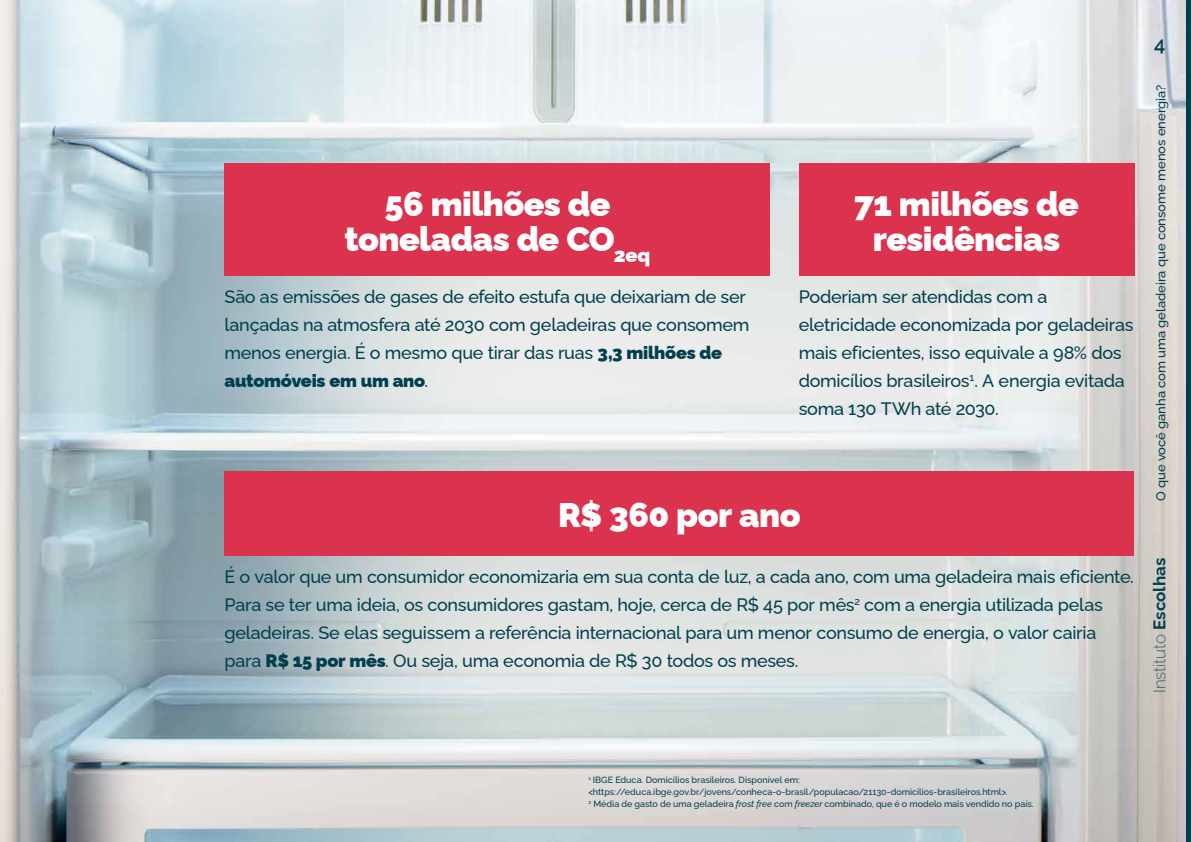
<style>
.page{position:relative;width:1191px;height:842px;background:#fff}
.page>*{position:absolute;margin:0;border:0;box-sizing:border-box;transform-origin:0 0}
.t1{font:900 34px/35px "Raleway";letter-spacing:-.015em;color:#fff;text-align:center}
.t2{font:600 20px "Raleway";color:#00404e}
.t3{font:500 18px/28px "Raleway";letter-spacing:-.015em;color:#00404e}
.t4{font:200 17px "Raleway";letter-spacing:-.01em;color:#00404e}
.t5{font:500 13px "Raleway";letter-spacing:-.005em;color:#00404e}
.t6{font:500 9px/12px "Raleway";color:#00404e}
.s1{font-weight:900}
.s2{font-weight:700}
.s3{font-style:italic}
</style>
<div class="page">
<img style="left:0;top:0;width:1186px;height:842px">
<div style="left:1186px;top:0;width:5px;height:842px;background:#00404e"></div>
<div style="left:798px;top:163px;width:336px;height:112px;background:#db324d"></div>
<div style="left:224px;top:471px;width:910px;height:84px;background:#db324d"></div>
<div style="left:224px;top:163px;width:546px;height:112px;background:#db324d"></div>
<h1 class="t1" style="left:344px;top:182px;width:307px">56 milhões de toneladas de CO<sub>2eq</sub></h1>
<p class="t3" style="left:224px;top:281px;width:526px">São as emissões de gases de efeito estufa que deixariam de ser lançadas na atmosfera até 2030 com geladeiras que consomem menos energia. É o mesmo que tirar das ruas <span class="s1">3,3 milhões de automóveis em um ano</span>.</p>
<h1 class="t1" style="left:854px;top:182px;width:226px">71 milhões de residências</h1>
<p class="t3" style="left:798px;top:281px;width:336px">Poderiam ser atendidas com a eletricidade economizada por geladeiras mais eficientes, isso equivale a 98% dos domicílios brasileiros<sup>1</sup>. A energia evitada soma 130 TWh até 2030.</p>
<h1 class="t1" style="left:558px;top:494px;width:244px">R$ 360 por ano</h1>
<p class="t3" style="left:224px;top:561px;width:911px">É o valor que um consumidor economizaria em sua conta de luz, a cada ano, com uma geladeira mais eficiente.<br>Para se ter uma ideia, os consumidores gastam, hoje, cerca de R$ 45 por mês<sup>2</sup> com a energia utilizada pelas geladeiras. Se elas seguissem a referência internacional para um menor consumo de energia, o valor cairia para <span class="s1">R$ 15 por mês</span>. Ou seja, uma economia de R$ 30 todos os meses.</p>
<p class="t2" style="left:1154px;top:28px;width:13px">4</p>
<p class="t5" style="left:1150px;top:501px;width:418px;rotate:-90deg">O que você ganha com uma geladeira que consome menos energia?</p>
<p class="t4" style="left:1145px;top:693px;width:137px;rotate:-90deg">Instituto <span class="s2">Escolhas</span></p>
<p class="t6" style="left:588px;top:773px;width:447px"><sup>1</sup> IBGE Educa. Domicílios brasileiros. Disponível em: &lt;https://educa.ibge.gov.br/jovens/conheca-o-brasil/populacao/21130-domicilios-brasileiros.html&gt;.<br><sup>2</sup> Média de gasto de uma geladeira <span class="s3">frost free</span> com <span class="s3">freezer</span> combinado, que é o modelo mais vendido no país.</p>
</div>
